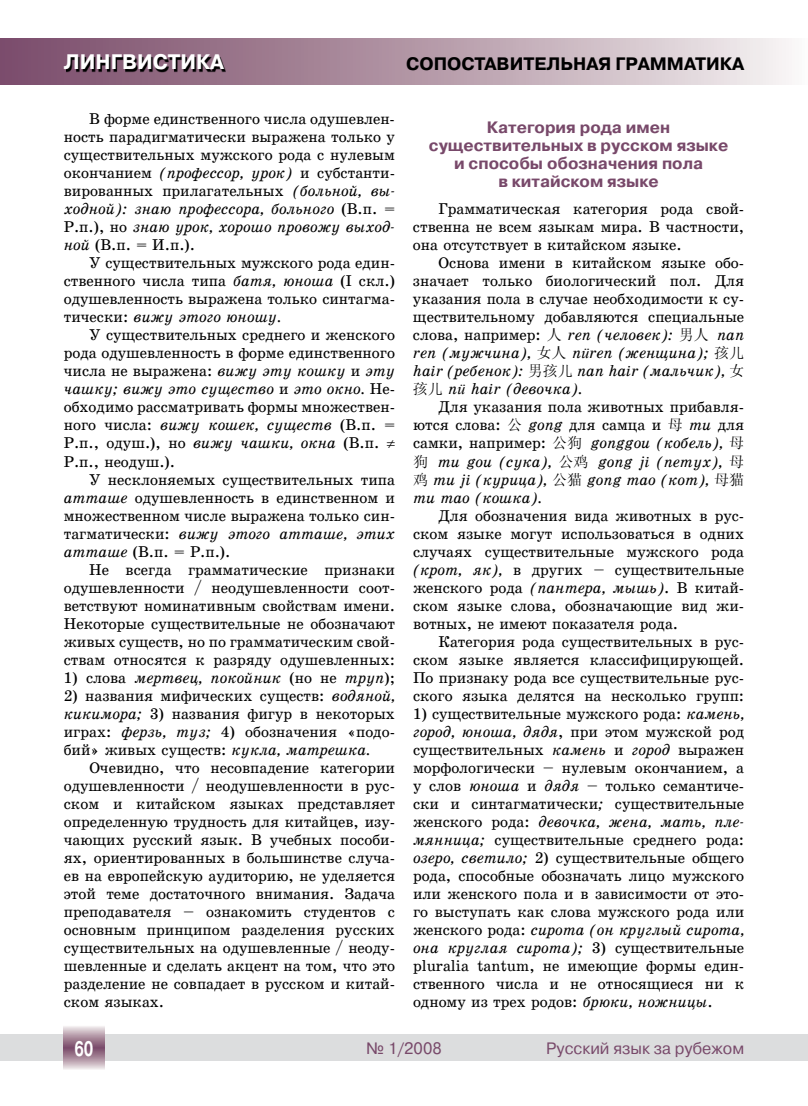
<style>
.page{position:relative;width:808px;height:1106px;background:#fff}
.page>*{position:absolute;margin:0;border:0;box-sizing:border-box;transform-origin:0 0}
.t1{font:700 21px "Pragmatica C";color:#fff}
.t2{font:700 21px "Pragmatica C";color:#fff;scale:.7 1}
.t3{font:700 18px "Pragmatica C";color:#000}
.t4{font:700 16.5px/18px "Pragmatica C";color:#78496a;text-align:center}
.t5{font:16.5px "Pragmatica C";color:#78496a}
.t6{font:15px/18px "School Plain";color:#000;text-align:justify}
.t7{font:italic 15px/18px "School";color:#000;text-align:justify}
.s1{font-family:"School";font-style:italic}
.s2{font-family:"School Plain";font-style:normal}
.s3{font-family:"Sim Sun";font-style:normal}
.s4{font-family:"Times New Roman";font-size:15.75px}
.s5{font-family:"Sim Sun"}
</style>
<div class="page">
<div style="left:0;top:1034px;width:808px;height:26px;background:#dcddde"></div>
<svg style="left:64px;top:1026px;width:40px;height:43px;background:#b094a4"></svg>
<div style="left:0;top:38px;width:808px;height:46px;background:linear-gradient(to right,#754463,#f4efef)"></div>
<svg style="left:66px;top:56px;width:684px;height:29px;background:#ab92a0"></svg>
<h1 class="t1" style="left:64px;top:51px;width:16px">ЛИНГВИСТИКА</h1>
<p class="t3" style="left:406px;top:54px;width:55px">СОПОСТАВИТЕЛЬНА</p>
<p class="t3" style="left:598px;top:54px;width:30px">Я ГРА</p>
<p class="t3" style="left:650px;top:54px;width:48px">ММАТИКА</p>
<p class="t6" style="left:64px;top:110px;width:333px;text-indent:26px">В форме единственного числа одушевлен&shy;ность парадигматически выражена только у существительных мужского рода с нулевым окончанием <span class="s1">(профессор</span></p>
<p class="t6" style="left:64px;top:164px;width:333px;text-align:right"><span class="s1">, урок)</span> и субстанти-<br>вированных прилагательных <span class="s1">(больной, вы-</span></p>
<p class="t7" style="left:64px;top:200px;width:166px">ходной): знаю профессор</p>
<p class="t7" style="left:251px;top:200px;width:70px">а, больного</p>
<p class="t6" style="left:341px;top:200px;width:55px">(В.п. =</p>
<p class="t7" style="left:64px;top:218px;width:164px"><span class="s2">Р.п.), но</span> знаю урок, хоро</p>
<p class="t7" style="left:251px;top:218px;width:113px">шо провожу выход</p>
<p class="t7" style="left:390px;top:218px;width:6px">-</p>
<p class="t6" style="left:64px;top:236px;width:133px"><span class="s1">ной</span> (В.п. = И.п.).</p>
<p class="t6" style="left:89px;top:254px;width:307px">У существительных мужского рода един-</p>
<p class="t6" style="left:64px;top:272px;width:333px">ственного числа типа <span class="s1">батя, юноша</span> (I скл.)</p>
<p class="t6" style="left:64px;top:290px;width:333px">одушевленность выражена только синтагма-</p>
<p class="t7" style="left:64px;top:308px;width:132px"><span class="s2">тически:</span> вижу этого</p>
<p class="t7" style="left:226px;top:308px;width:56px">юношу.</p>
<p class="t6" style="left:64px;top:326px;width:333px;text-indent:26px">У существительных среднего и женского рода одушевленность в форме единственного числа не выражена: <span class="s1">вижу эту кошку</span> и <span class="s1">эту</span></p>
<p class="t7" style="left:64px;top:380px;width:333px">чашку; вижу это существо <span class="s2">и</span> это окно. <span class="s2">Не-</span></p>
<p class="t6" style="left:64px;top:398px;width:333px">обходимо рассматривать формы множествен-</p>
<p class="t7" style="left:64px;top:416px;width:333px"><span class="s2">ного числа:</span> вижу кошек, существ <span class="s2">(В.п. =</span></p>
<p class="t6" style="left:64px;top:434px;width:333px">Р.п., одуш.), но <span class="s1">вижу чашки, окна</span> (В.п. ≠<br>Р.п., неодуш.).</p>
<p class="t6" style="left:64px;top:470px;width:333px;text-indent:26px">У несклоняемых существительных типа <span class="s1">атташе</span> одушевленность в единственном и множественном числе выражена только син&shy;тагматически: <span class="s1">вижу этого</span></p>
<p class="t7" style="left:279px;top:524px;width:116px">атташе, этих</p>
<p class="t6" style="left:64px;top:542px;width:168px"><span class="s1">атташе</span> (В.п. = Р.п.).</p>
<p class="t6" style="left:89px;top:560px;width:307px">Не всегда грамматические признаки</p>
<p class="t6" style="left:64px;top:578px;width:333px">одушевленности / неодушевленности соот-</p>
<p class="t6" style="left:64px;top:596px;width:333px">ветствуют номинативным свойствам имени.</p>
<p class="t6" style="left:64px;top:614px;width:333px">Некоторые существительные не обозначают</p>
<p class="t6" style="left:64px;top:632px;width:333px">живых существ, но по грамматическим свой-</p>
<p class="t6" style="left:64px;top:650px;width:333px">ствам относятся к разряду одушевленных:</p>
<p class="t7" style="left:64px;top:668px;width:166px"><span class="s2">1) слова</span> мертвец, покой</p>
<p class="t7" style="left:253px;top:668px;width:143px">ник <span class="s2">(но не</span> труп<span class="s2">);</span></p>
<p class="t6" style="left:64px;top:686px;width:333px">2) названия мифических существ: <span class="s1">водяной, кикимора;</span> 3) названия фигур в некоторых играх: <span class="s1">ферзь, туз;</span> 4) обозначения «подо&shy;бий» живых существ: <span class="s1">кукла, матрешка.</span></p>
<p class="t6" style="left:64px;top:758px;width:333px;text-indent:26px">Очевидно, что несовпадение категории одушевленности / неодушевленности в рус&shy;ском и китайском языках представляет определенную трудность для китайцев, изу&shy;чающих русский язык. В учебных пособи&shy;ях, ориентированных в большинстве случа&shy;ев на европейскую аудиторию, не уделяется этой теме достаточного внимания. Задача преподавателя – ознакомить студентов с основным принципом разделения русских существительных на одушевленные / неоду&shy;шевленные и сделать акцент на том, что это разделение не совпадает в русском и китай&shy;ском языках.</p>
<p class="t4" style="left:429px;top:119px;width:301px">Категория рода имен существительных в русском языке и способы обозначения пола<br>в китайском языке</p>
<p class="t6" style="left:413px;top:200px;width:333px;text-indent:26px">Грамматическая категория рода свой&shy;ственна не всем языкам мира. В частности, она отсутствует в китайском языке.</p>
<p class="t6" style="left:413px;top:254px;width:333px;text-indent:26px">Основа имени в китайском языке обо&shy;значает только биологический пол. Для указания пола в случае необходимости к су&shy;ществительному добавляются специальные</p>
<p class="t7" style="left:413px;top:326px;width:333px"><span class="s2">слова, например:</span> <span class="s3">人</span> rеп (человек): <span class="s3">男人</span> пап rеп (мужчина), <span class="s3">女人</span> n<span class="s4">ü</span>rеп (женщина); <span class="s3">孩儿</span>hair (ребенок): <span class="s3">男孩儿</span> пап hair (мальчик), <span class="s3">女孩儿</span> п<span class="s4">ü</span> hair (девочка).</p>
<p class="t6" style="left:413px;top:398px;width:333px;text-align:right">Для указания пола животных прибавля&shy;ются слова: <span class="s5">公</span> <span class="s1">gong</span> для самца и <span class="s5">母</span> <span class="s1">mu</span> для</p>
<p class="t7" style="left:413px;top:434px;width:333px"><span class="s2">самки, например:</span> <span class="s3">公狗</span> gonggou (кобель), <span class="s3">母狗</span> mu gou (сука), <span class="s3">公鸡</span> gong ji (петух), <span class="s3">母鸡</span> mu ji (курица), <span class="s3">公猫</span> gong mao (кот</p>
<p class="t7" style="left:698px;top:470px;width:48px">), <span class="s3">母猫</span></p>
<p class="t7" style="left:413px;top:488px;width:130px">ти тао (кошка).</p>
<p class="t6" style="left:413px;top:506px;width:333px;text-indent:26px">Для обозначения вида животных в рус&shy;ском языке могут использоваться в одних случаях существительные мужского рода</p>
<p class="t7" style="left:413px;top:560px;width:18px">(крот</p>
<p class="t6" style="left:413px;top:560px;width:333px;text-indent:45px"><span class="s1">, як),</span> в других – существительные женского рода <span class="s1">(пантера, мышь)</span>. В китай&shy;ском языке слова, обозначающие вид жи&shy;вотных, не имеют показателя рода.</p>
<p class="t6" style="left:413px;top:632px;width:333px;text-indent:26px">Категория рода существительных в рус&shy;ском языке является классифицирующей.<br>По признаку рода все существительные рус&shy;ского языка делятся на несколько групп:</p>
<p class="t6" style="left:413px;top:704px;width:333px">1) существительные мужского рода: <span class="s1">камень,</span></p>
<p class="t7" style="left:413px;top:722px;width:9px">город</p>
<p class="t7" style="left:451px;top:722px;width:82px">, юноша, дядя</p>
<p class="t6" style="left:413px;top:722px;width:333px;text-indent:145px">, при этом мужской род существительных <span class="s1">камень</span> и <span class="s1">город</span></p>
<p class="t6" style="left:413px;top:740px;width:333px;text-align:right">выражен<br>морфологически – нулевым окончанием, а</p>
<p class="t7" style="left:413px;top:776px;width:141px"><span class="s2">у слов</span> юноша <span class="s2">и</span> дядя</p>
<p class="t6" style="left:413px;top:776px;width:333px;text-align:right">– только семантиче-<br>ски и синтагматически<span class="s1">;</span> существительные</p>
<p class="t7" style="left:413px;top:812px;width:333px"><span class="s2">женского рода:</span> девочка, жена, мать, пле-</p>
<p class="t6" style="left:413px;top:830px;width:333px"><span class="s1">мянница;</span> существительные среднего рода: <span class="s1">озеро, светило;</span> 2) существительные общего рода, способные обозначать лицо мужского или женского пола и в зависимости от это&shy;го выступать как слова мужского рода или женского рода: <span class="s1">сирот</span></p>
<p class="t7" style="left:576px;top:920px;width:80px">а (он круглый</p>
<p class="t7" style="left:687px;top:920px;width:28px">сирот</p>
<p class="t7" style="left:732px;top:920px;width:14px">а,</p>
<p class="t6" style="left:413px;top:938px;width:333px;text-indent:149px"><span class="s1">а);</span> 3) существительные pluralia tantum, не имеющие формы един&shy;ственного числа и не относящиеся ни к одному из трех родов: <span class="s1">брюки, ножницы</span>.</p>
<p class="t7" style="left:413px;top:938px;width:131px">она круглая сирот</p>
<h1 class="t2" style="left:74px;top:1037px;width:29px">60</h1>
<p class="t5" style="left:366px;top:1039px;width:77px">№ 1/2008</p>
<p class="t5" style="left:546px;top:1039px;width:199px">Русский язык за рубежом</p>
</div>
